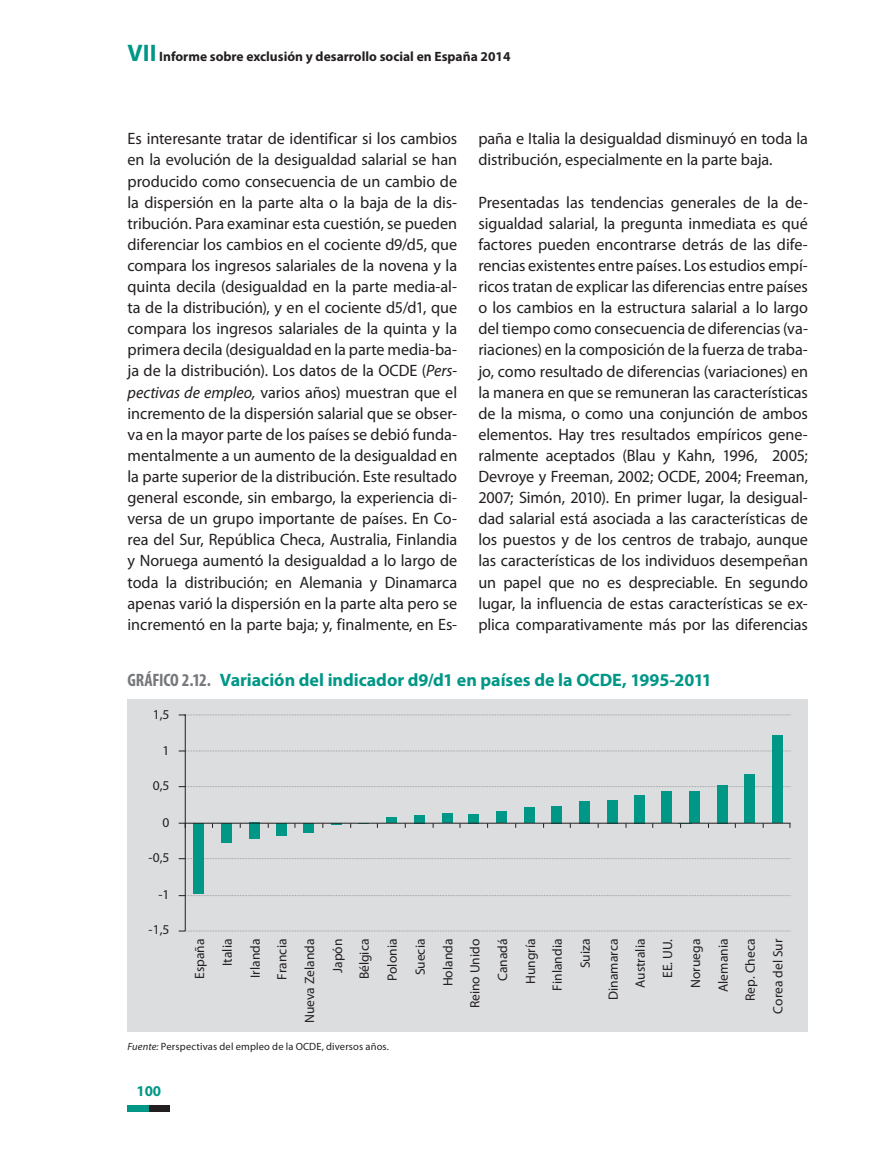
<style>
.page{position:relative;width:893px;height:1149px;background:#fff}
.page>*{position:absolute;margin:0;border:0;box-sizing:border-box;transform-origin:0 0}
.t1{font:700 18px "Myriad Pro";color:#009787}
.t2{font:16.5px/21.1px "Myriad Pro";letter-spacing:-.005em;color:#231f20;text-align:justify}
.t3{font:700 15px "Myriad Pro";color:#009787}
.t4{font:13.5px/27.9px "Myriad Pro";color:#231f20;text-align:right}
.t5{font:700 13.5px "Myriad Pro";color:#231f20}
.t6{font:10.5px "Myriad Pro";letter-spacing:.015em;color:#231f20}
.s1{font-size:24px;color:#009787}
.s2{font-style:italic}
.s3{font-stretch:condensed;color:#76787b}
</style>
<div class="page">
<div style="left:149px;top:1104px;width:21px;height:7px;background:#231f20"></div>
<div style="left:128px;top:1104px;width:21px;height:7px;background:#009787"></div>
<div style="left:128px;top:698px;width:680px;height:333px;background:#dcdddf"></div>
<svg style="left:178px;top:714px;width:612px;height:217px"></svg>
<hr style="left:185px;top:822px;width:605px;height:1px;background:#231f20">
<p class="t5" style="left:128px;top:51px;width:384px"><span class="s1">VII</span> Informe sobre exclusión y desarrollo social en España 2014</p>
<p class="t2" style="left:128px;top:129px;width:331px">Es interesante tratar de identificar si los cambios en la evolución de la desigualdad salarial se han producido como consecuencia de un cambio de la dispersión en la parte alta o la baja de la dis&shy;tribución. Para examinar esta cuestión, se pueden diferenciar los cambios en el cociente d9/d5, que compara los ingresos salariales de la novena y la quinta decila (desigualdad en la parte media-al&shy;ta de la distribución), y en el cociente d5/d1, que compara los ingresos salariales de la quinta y la primera decila (desigualdad en la parte media-ba&shy;ja de la distribución). Los datos de la OCDE (<span class="s2">Pers&shy;pectivas de empleo,</span> varios años) muestran que el incremento de la dispersión salarial que se obser&shy;va en la mayor parte de los países se debió funda&shy;mentalmente a un aumento de la desigualdad en la parte superior de la distribución. Este resultado general esconde, sin embargo, la experiencia di&shy;versa de un grupo importante de países. En Co&shy;rea del Sur, República Checa, Australia, Finlandia y Noruega aumentó la desigualdad a lo largo de toda la distribución; en Alemania y Dinamarca apenas varió la dispersión en la parte alta pero se incrementó en la parte baja; y, finalmente, en Es-</p>
<p class="t2" style="left:478px;top:129px;width:331px">paña e Italia la desigualdad disminuyó en toda la distribución, especialmente en la parte baja.</p>
<p class="t2" style="left:478px;top:193px;width:331px">Presentadas las tendencias generales de la de&shy;sigualdad salarial, la pregunta inmediata es qué factores pueden encontrarse detrás de las dife&shy;rencias existentes entre países. Los estudios empí&shy;ricos tratan de explicar las diferencias entre países o los cambios en la estructura salarial a lo largo del tiempo como consecuencia de diferencias (va&shy;riaciones) en la composición de la fuerza de traba&shy;jo, como resultado de diferencias (variaciones) en la manera en que se remuneran las características de la misma, o como una conjunción de ambos elementos. Hay tres resultados empíricos gene&shy;ralmente aceptados (Blau y Kahn, 1996, 2005; Devroye y Freeman, 2002; OCDE, 2004; Freeman, 2007; Simón, 2010). En primer lugar, la desigual&shy;dad salarial está asociada a las características de los puestos y de los centros de trabajo, aunque las características de los individuos desempeñan un papel que no es despreciable. En segundo lugar, la influencia de estas características se ex&shy;plica comparativamente más por las diferencias</p>
<p class="t1" style="left:127px;top:672px;width:586px"><span class="s3">GRÁFICO 2.12.</span> Variación del indicador d9/d1 en países de la OCDE, 1995-2011</p>
<p class="t4" style="left:153px;top:701px;width:18px">1,5</p>
<p class="t4" style="left:162px;top:737px;width:8px">1</p>
<p class="t4" style="left:153px;top:772px;width:18px">0,5</p>
<p class="t4" style="left:162px;top:809px;width:8px">0</p>
<p class="t4" style="left:149px;top:844px;width:22px">-0,5</p>
<p class="t4" style="left:158px;top:881px;width:13px">-1</p>
<p class="t4" style="left:149px;top:916px;width:22px">-1,5</p>
<p class="t4" style="left:269px;top:979px;width:42px;rotate:-90deg">Francia</p>
<p class="t4" style="left:379px;top:980px;width:44px;rotate:-90deg">Polonia</p>
<p class="t4" style="left:462px;top:1007px;width:71px;rotate:-90deg">Reino Unido<br>Canadá</p>
<p class="t4" style="left:765px;top:1013px;width:76px;rotate:-90deg">Corea del Sur</p>
<p class="t4" style="left:407px;top:975px;width:38px;rotate:-90deg">Suecia</p>
<p class="t4" style="left:655px;top:977px;width:41px;rotate:-90deg">EE. UU.</p>
<p class="t4" style="left:187px;top:978px;width:42px;rotate:-90deg">España</p>
<p class="t4" style="left:242px;top:977px;width:40px;rotate:-90deg">Irlanda</p>
<p class="t4" style="left:214px;top:965px;width:29px;rotate:-90deg">Italia</p>
<p class="t4" style="left:435px;top:986px;width:49px;rotate:-90deg">Holanda</p>
<p class="t4" style="left:737px;top:1000px;width:64px;rotate:-90deg">Rep. Checa</p>
<p class="t4" style="left:544px;top:990px;width:53px;rotate:-90deg">Finlandia<br>Suiza</p>
<p class="t4" style="left:627px;top:987px;width:51px;rotate:-90deg">Australia</p>
<p class="t4" style="left:710px;top:991px;width:55px;rotate:-90deg">Alemania</p>
<p class="t4" style="left:683px;top:987px;width:50px;rotate:-90deg">Noruega</p>
<p class="t4" style="left:297px;top:1023px;width:86px;rotate:-90deg">Nueva Zelanda</p>
<p class="t4" style="left:351px;top:979px;width:42px;rotate:-90deg">Bélgica</p>
<p class="t4" style="left:600px;top:999px;width:62px;rotate:-90deg">Dinamarca</p>
<p class="t4" style="left:518px;top:983px;width:47px;rotate:-90deg">Hungría</p>
<p class="t4" style="left:325px;top:972px;width:36px;rotate:-90deg">Japón</p>
<p class="t6" style="left:127px;top:1041px;width:263px"><span class="s2">Fuente:</span> Perspectivas del empleo de la OCDE, diversos años.</p>
<p class="t3" style="left:136px;top:1085px;width:26px">100</p>
</div>
